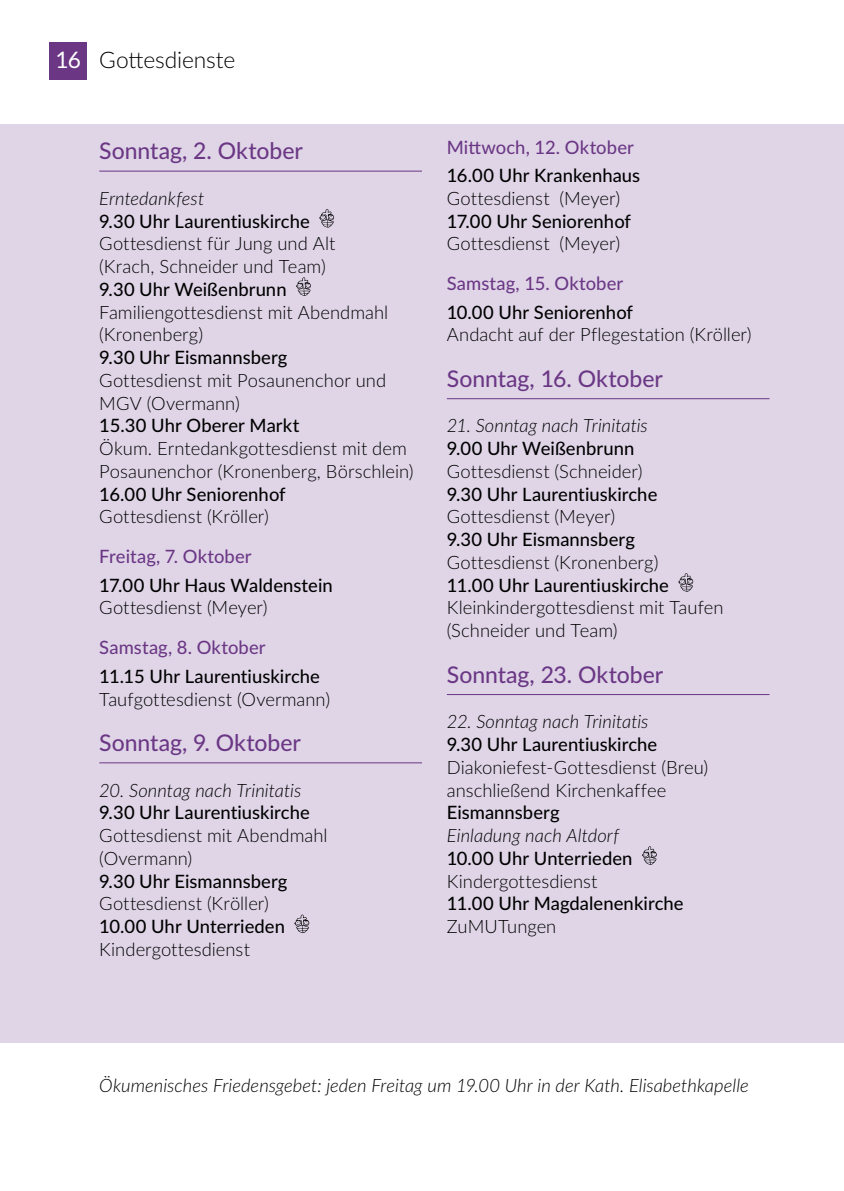
<style>
.page{position:relative;width:844px;height:1191px;background:#fff}
.page>*{position:absolute;margin:0;border:0;box-sizing:border-box;transform-origin:0 0}
.t1{font:500 22.93px "Lato";color:#6b3785}
.t2{font:300 22.75px "Lato";letter-spacing:-.01em;color:#000}
.t3{font:300 18.38px/22.8px "Lato";color:#000}
.t4{font:500 18.38px "Lato";letter-spacing:.005em;color:#000}
.t5{font:italic 300 18.38px "Lato";letter-spacing:.005em;color:#000}
.t6{font:500 18.38px "Lato";letter-spacing:.005em;color:#6b3785}
.s1{font-weight:400;color:#fff}
</style>
<div class="page">
<div style="left:0;top:124px;width:843px;height:918px;background:#dfd5e7"></div>
<hr style="left:99px;top:171px;width:323px;height:1px;background:#6b3785">
<hr style="left:99px;top:762px;width:323px;height:1px;background:#6b3785">
<svg style="left:319px;top:209px;width:15px;height:19px"></svg>
<svg style="left:296px;top:277px;width:15px;height:19px"></svg>
<svg style="left:294px;top:914px;width:15px;height:19px"></svg>
<hr style="left:446px;top:398px;width:323px;height:1px;background:#6b3785">
<hr style="left:446px;top:694px;width:323px;height:1px;background:#6b3785">
<svg style="left:678px;top:573px;width:15px;height:19px"></svg>
<svg style="left:642px;top:846px;width:14px;height:18px"></svg>
<hr style="left:843px;top:124px;width:1px;height:918px;background:#dfd5e7">
<div style="left:50px;top:42px;width:37px;height:37px;background:#6b3785"></div>
<p class="t2" style="left:55px;top:44px;width:181px"><span class="s1">16</span> Gottesdienste</p>
<p class="t1" style="left:99px;top:134px;width:205px">Sonntag, 2. Oktober</p>
<p class="t5" style="left:99px;top:185px;width:106px">Erntedankfest</p>
<p class="t4" style="left:99px;top:208px;width:212px">9.30 Uhr Laurentiuskirche</p>
<p class="t3" style="left:99px;top:232px;width:238px">Gottesdienst für Jung und Alt (Krach, Schneider und Team)</p>
<p class="t4" style="left:99px;top:276px;width:189px">9.30 Uhr Weißenbrunn</p>
<p class="t3" style="left:99px;top:300px;width:290px">Familiengottesdienst mit Abendmahl (Kronenberg)</p>
<p class="t4" style="left:99px;top:344px;width:190px">9.30 Uhr Eismannsberg</p>
<p class="t3" style="left:99px;top:368px;width:288px">Gottesdienst mit Posaunenchor und<br>MGV (Overmann)</p>
<p class="t4" style="left:99px;top:412px;width:201px">15.30 Uhr Oberer Markt</p>
<p class="t3" style="left:99px;top:436px;width:316px">Ökum. Erntedankgottesdienst mit dem<br>Posaunenchor (Kronenberg, Börschlein)</p>
<p class="t4" style="left:99px;top:481px;width:188px">16.00 Uhr Seniorenhof</p>
<p class="t3" style="left:99px;top:505px;width:171px">Gottesdienst (Kröller)</p>
<p class="t6" style="left:99px;top:543px;width:154px">Freitag, 7. Oktober</p>
<p class="t4" style="left:99px;top:572px;width:235px">17.00 Uhr Haus Waldenstein</p>
<p class="t3" style="left:99px;top:596px;width:170px">Gottesdienst (Meyer)</p>
<p class="t6" style="left:99px;top:634px;width:168px">Samstag, 8. Oktober</p>
<p class="t4" style="left:99px;top:663px;width:222px">11.15 Uhr Laurentiuskirche</p>
<p class="t3" style="left:99px;top:687px;width:232px">Taufgottesdienst (Overmann)</p>
<p class="t1" style="left:99px;top:726px;width:203px">Sonntag, 9. Oktober</p>
<p class="t5" style="left:99px;top:777px;width:203px">20. Sonntag nach Trinitatis</p>
<p class="t4" style="left:99px;top:799px;width:212px">9.30 Uhr Laurentiuskirche</p>
<p class="t3" style="left:99px;top:823px;width:230px">Gottesdienst mit Abendmahl (Overmann)</p>
<p class="t4" style="left:99px;top:867px;width:190px">9.30 Uhr Eismannsberg</p>
<p class="t3" style="left:99px;top:891px;width:171px">Gottesdienst (Kröller)</p>
<p class="t4" style="left:99px;top:913px;width:187px">10.00 Uhr Unterrieden</p>
<p class="t3" style="left:99px;top:937px;width:152px">Kindergottesdienst</p>
<p class="t6" style="left:446px;top:134px;width:188px">Mittwoch, 12. Oktober</p>
<p class="t4" style="left:446px;top:162px;width:195px">16.00 Uhr Krankenhaus</p>
<p class="t3" style="left:446px;top:186px;width:175px">Gottesdienst (Meyer)</p>
<p class="t4" style="left:446px;top:208px;width:186px">17.00 Uhr Seniorenhof</p>
<p class="t3" style="left:446px;top:232px;width:175px">Gottesdienst (Meyer)</p>
<p class="t6" style="left:446px;top:270px;width:178px">Samstag, 15. Oktober</p>
<p class="t4" style="left:446px;top:299px;width:188px">10.00 Uhr Seniorenhof</p>
<p class="t3" style="left:446px;top:323px;width:306px">Andacht auf der Pflegestation (Kröller)</p>
<p class="t1" style="left:446px;top:362px;width:218px">Sonntag, 16. Oktober</p>
<p class="t5" style="left:446px;top:413px;width:202px">21. Sonntag nach Trinitatis</p>
<p class="t4" style="left:446px;top:435px;width:189px">9.00 Uhr Weißenbrunn</p>
<p class="t3" style="left:446px;top:459px;width:197px">Gottesdienst (Schneider)</p>
<p class="t4" style="left:446px;top:481px;width:212px">9.30 Uhr Laurentiuskirche</p>
<p class="t3" style="left:446px;top:505px;width:170px">Gottesdienst (Meyer)</p>
<p class="t4" style="left:446px;top:526px;width:190px">9.30 Uhr Eismannsberg</p>
<p class="t3" style="left:446px;top:550px;width:213px">Gottesdienst (Kronenberg)</p>
<p class="t4" style="left:446px;top:572px;width:224px">11.00 Uhr Laurentiuskirche</p>
<p class="t3" style="left:446px;top:596px;width:278px">Kleinkindergottesdienst mit Taufen (Schneider und Team)</p>
<p class="t1" style="left:446px;top:658px;width:218px">Sonntag, 23. Oktober</p>
<p class="t5" style="left:446px;top:709px;width:203px">22. Sonntag nach Trinitatis</p>
<p class="t4" style="left:446px;top:731px;width:212px">9.30 Uhr Laurentiuskirche</p>
<p class="t3" style="left:446px;top:755px;width:263px">Diakoniefest-Gottesdienst (Breu) anschließend Kirchenkaffee</p>
<p class="t4" style="left:446px;top:799px;width:114px">Eismannsberg</p>
<p class="t5" style="left:446px;top:822px;width:174px">Einladung nach Altdorf</p>
<p class="t4" style="left:446px;top:845px;width:187px">10.00 Uhr Unterrieden</p>
<p class="t3" style="left:446px;top:869px;width:152px">Kindergottesdienst</p>
<p class="t4" style="left:446px;top:890px;width:238px">11.00 Uhr Magdalenenkirche</p>
<p class="t3" style="left:446px;top:914px;width:111px">ZuMUTungen</p>
<p class="t5" style="left:99px;top:1073px;width:651px">Ökumenisches Friedensgebet: jeden Freitag um 19.00 Uhr in der Kath. Elisabethkapelle</p>
</div>
